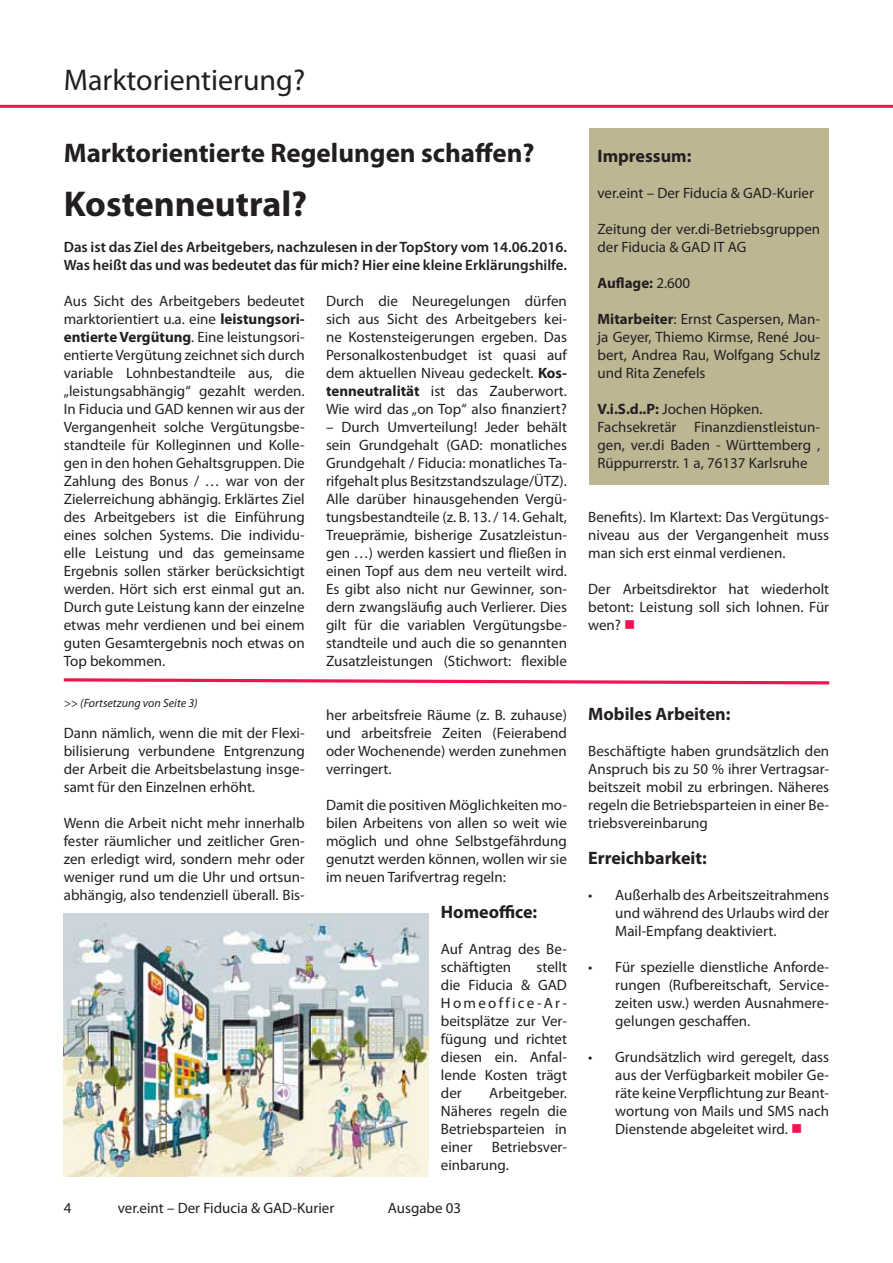
<style>
.page{position:relative;width:893px;height:1263px;background:#fff}
.page>*{position:absolute;margin:0;border:0;box-sizing:border-box;transform-origin:0 0}
.t1{font:700 36px "Myriad Pro";color:#231f20}
.t2{font:30px "Myriad Pro";color:#231f20}
.t3{font:700 27px "Myriad Pro";color:#231f20}
.t4{font:700 18px "Myriad Pro";color:#231f20}
.t5{font:15px/18px "Myriad Pro";color:#231f20;text-align:justify}
.t6{font:600 15px/18px "Myriad Pro";color:#231f20}
.t7{font:700 15px "Myriad Pro";color:#231f20}
.t8{font:italic 12px "Myriad Pro";color:#231f20}
.s1{font-weight:700}
.s2{font-weight:400}
.s3{color:#ed1450}
</style>
<div class="page">
<hr style="left:0;top:105px;width:893px;height:3px;background:#ed1450">
<div style="left:589px;top:128px;width:240px;height:357px;background:#bcb693"></div>
<svg style="left:63px;top:678px;width:767px;height:7px"></svg>
<img style="left:64px;top:913px;width:364px;height:263px">
<h2 class="t2" style="left:64px;top:61px;width:243px">Marktorientierung?</h2>
<h3 class="t3" style="left:64px;top:135px;width:472px">Marktorientierte Regelungen schaffen?</h3>
<h1 class="t1" style="left:64px;top:180px;width:245px">Kostenneutral?</h1>
<p class="t6" style="left:64px;top:238px;width:505px">Das ist das Ziel des Arbeitgebers, nachzulesen in der TopStory vom 14.06.2016.<br>Was heißt das und was bedeutet das für mich? Hier eine kleine Erklärungshilfe.</p>
<p class="t5" style="left:64px;top:292px;width:242px">Aus Sicht des Arbeitgebers bedeutet marktorientiert u.a. eine <span class="s1">leistungsori&shy;entierte Vergütung</span>. Eine leistungsori&shy;entierte Vergütung zeichnet sich durch variable Lohnbestandteile aus, die „leistungsabhängig“ gezahlt werden.<br>In Fiducia und GAD kennen wir aus der Vergangenheit solche Vergütungsbe&shy;standteile für Kolleginnen und Kolle&shy;gen in den hohen Gehaltsgruppen. Die Zahlung des Bonus / … war von der Zielerreichung abhängig. Erklärtes Ziel des Arbeitgebers ist die Einführung eines solchen Systems. Die individu&shy;elle Leistung und das gemeinsame Ergebnis sollen stärker berücksichtigt werden. Hört sich erst einmal gut an.<br>Durch gute Leistung kann der einzelne etwas mehr verdienen und bei einem guten Gesamtergebnis noch etwas on Top bekommen.</p>
<p class="t5" style="left:326px;top:292px;width:242px">Durch die Neuregelungen dürfen sich aus Sicht des Arbeitgebers kei&shy;ne Kostensteigerungen ergeben. Das Personalkostenbudget ist quasi auf dem aktuellen Niveau gedeckelt. <span class="s1">Kos&shy;tenneutralität</span> ist das Zauberwort.<br>Wie wird das „on Top“ also finanziert?</p>
<p class="t5" style="left:326px;top:418px;width:242px">– Durch Umverteilung! Jeder behält sein Grundgehalt (GAD: monatliches Grundgehalt / Fiducia: monatliches Ta&shy;rifgehalt plus Besitzstandszulage/ÜTZ).<br>Alle darüber hinausgehenden Vergü&shy;tungsbestandteile (z. B. 13. / 14. Gehalt, Treueprämie, bisherige Zusatzleistun&shy;gen …) werden kassiert und fließen in einen Topf aus dem neu verteilt wird.<br>Es gibt also nicht nur Gewinner, son&shy;dern zwangsläufig auch Verlierer. Dies gilt für die variablen Vergütungsbe&shy;standteile und auch die so genannten Zusatzleistungen (Stichwort: flexible</p>
<p class="t8" style="left:64px;top:696px;width:135px">&gt;&gt; (Fortsetzung von Seite 3)</p>
<p class="t5" style="left:64px;top:724px;width:242px">Dann nämlich, wenn die mit der Flexi&shy;bilisierung verbundene Entgrenzung der Arbeit die Arbeitsbelastung insge&shy;samt für den Einzelnen erhöht.</p>
<p class="t5" style="left:64px;top:814px;width:242px">Wenn die Arbeit nicht mehr innerhalb fester räumlicher und zeitlicher Gren&shy;zen erledigt wird, sondern mehr oder weniger rund um die Uhr und ortsun&shy;abhängig, also tendenziell überall. Bis-</p>
<p class="t5" style="left:326px;top:706px;width:242px">her arbeitsfreie Räume (z. B. zuhause) und arbeitsfreie Zeiten (Feierabend oder Wochenende) werden zunehmen verringert.</p>
<p class="t5" style="left:326px;top:796px;width:242px">Damit die positiven Möglichkeiten mo&shy;bilen Arbeitens von allen so weit wie möglich und ohne Selbstgefährdung genutzt werden können, wollen wir sie im neuen Tarifvertrag regeln:</p>
<p class="t4" style="left:441px;top:900px;width:98px">Homeoffice:</p>
<p class="t5" style="left:441px;top:940px;width:128px">Auf Antrag des Be&shy;schäftigten</p>
<p class="t5" style="left:441px;top:958px;width:128px;text-indent:96px">stellt die Fiducia &amp; GAD Homeoffice-Ar&shy;beitsplätze zur Ver&shy;fügung und richtet diesen ein. Anfal&shy;lende Kosten trägt der</p>
<p class="t5" style="left:441px;top:1084px;width:128px;text-indent:48px">Arbeitgeber.<br>Näheres regeln die Betriebsparteien in einer</p>
<p class="t5" style="left:441px;top:1138px;width:128px;text-indent:51px">Betriebsver&shy;einbarung.</p>
<p class="t5" style="left:64px;top:1198px;width:9px">4</p>
<p class="t5" style="left:118px;top:1198px;width:218px">ver.eint – Der Fiducia &amp; GAD-Kurier</p>
<p class="t5" style="left:388px;top:1198px;width:75px">Ausgabe 03</p>
<p class="t4" style="left:597px;top:144px;width:95px">Impressum:</p>
<p class="t5" style="left:597px;top:184px;width:218px">ver.eint – Der Fiducia &amp; GAD-Kurier</p>
<p class="t5" style="left:597px;top:220px;width:224px">Zeitung der ver.di-Betriebsgruppen der Fiducia &amp; GAD IT AG</p>
<p class="t7" style="left:597px;top:273px;width:94px">Auflage: <span class="s2">2.600</span></p>
<p class="t5" style="left:597px;top:310px;width:224px"><span class="s1">Mitarbeiter</span>: Ernst Caspersen, Man&shy;ja Geyer, Thiemo Kirmse, René Jou&shy;bert, Andrea Rau, Wolfgang Schulz und Rita Zenefels</p>
<p class="t5" style="left:597px;top:400px;width:224px;text-align:left"><span class="s1">V.i.S.d..P:</span> Jochen Höpken.<br>Fachsekretär Finanzdienstleistun&shy;gen, ver.di Baden - Württemberg , Rüppurrerstr. 1 a, 76137 Karlsruhe</p>
<p class="t5" style="left:588px;top:508px;width:242px">Benefits). Im Klartext: Das Vergütungs&shy;niveau aus der Vergangenheit muss man sich erst einmal verdienen.</p>
<p class="t5" style="left:588px;top:580px;width:242px">Der Arbeitsdirektor hat wiederholt betont: Leistung soll sich lohnen. Für wen? <span class="s3">■</span></p>
<p class="t4" style="left:588px;top:702px;width:144px">Mobiles Arbeiten:</p>
<p class="t5" style="left:588px;top:742px;width:242px">Beschäftigte haben grundsätzlich den Anspruch bis zu 50 % ihrer Vertragsar&shy;beitszeit mobil zu erbringen. Näheres regeln die Betriebsparteien in einer Be&shy;triebsvereinbarung</p>
<p class="t4" style="left:588px;top:846px;width:120px">Erreichbarkeit:</p>
<p class="t5" style="left:615px;top:886px;width:215px;text-indent:-27px">• Außerhalb des Arbeitszeitrahmens und während des Urlaubs wird der Mail-Empfang deaktiviert.</p>
<p class="t5" style="left:615px;top:958px;width:215px;text-indent:-27px">• Für spezielle dienstliche Anforde&shy;rungen (Rufbereitschaft, Service&shy;zeiten usw.) werden Ausnahmere&shy;gelungen geschaffen.</p>
<p class="t5" style="left:615px;top:1048px;width:215px;text-indent:-27px">• Grundsätzlich wird geregelt, dass aus der Verfügbarkeit mobiler Ge&shy;räte keine Verpflichtung zur Beant&shy;wortung von Mails und SMS nach Dienstende abgeleitet wird. <span class="s3">■</span></p>
</div>
